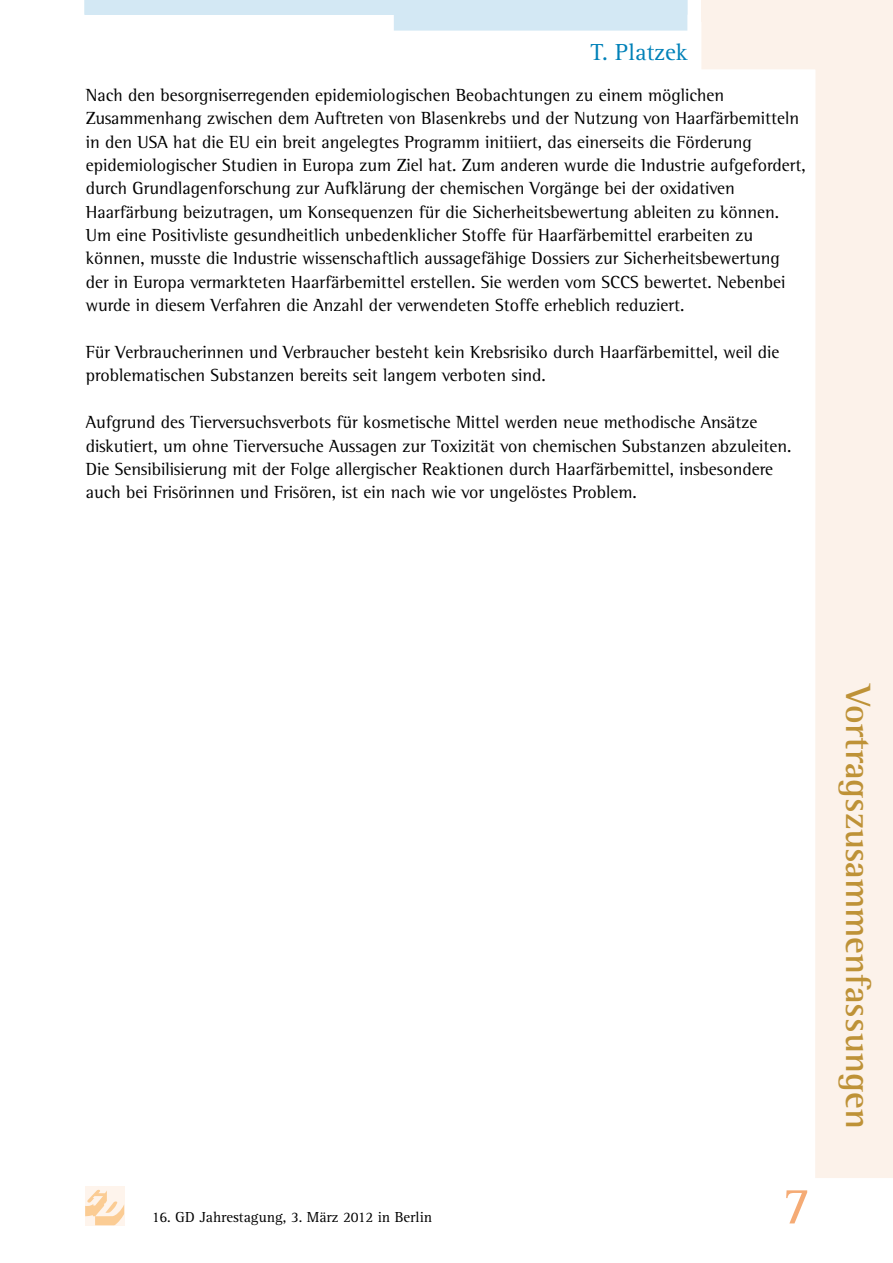
<style>
.page{position:relative;width:893px;height:1263px;background:#fff}
.page>*{position:absolute;margin:0;border:0;box-sizing:border-box;transform-origin:0 0}
.t1{font:54px "Agfa Rotis Serif";color:#f5ab75}
.t2{font:700 36px "Agfa Rotis Semi Serif";color:#be9237}
.t3{font:24px "Agfa Rotis Serif";color:#0081b8}
.t4{font:18px/23.4px "Agfa Rotis Semi Serif";color:#000}
.t5{font:15px "Agfa Rotis Serif";color:#000}
</style>
<div class="page">
<svg style="left:701px;top:21px;width:192px;height:1157px"></svg>
<div style="left:85px;top:1186px;width:39px;height:39px;background:#fef4ec"></div>
<svg style="left:85px;top:1189px;width:39px;height:36px"></svg>
<svg style="left:84px;top:0;width:603px;height:31px"></svg>
<div style="left:701px;top:0;width:192px;height:21px;background:#fcf2ea"></div>
<h3 class="t3" style="left:591px;top:38px;width:99px">T. Platzek</h3>
<p class="t4" style="left:86px;top:83px;width:722px">Nach den besorgniserregenden epidemiologischen Beobachtungen zu einem möglichen Zusammenhang zwischen dem Auftreten von Blasenkrebs und der Nutzung von Haarfärbemitteln in den USA hat die EU ein breit angelegtes Programm initiiert, das einerseits die Förderung epidemiologischer Studien in Europa zum Ziel hat. Zum anderen wurde die Industrie aufgefordert, durch Grundlagenforschung zur Aufklärung der chemischen Vorgänge bei der oxidativen Haarfärbung beizutragen, um Konsequenzen für die Sicherheitsbewertung ableiten zu können.<br>Um eine Positivliste gesundheitlich unbedenklicher Stoffe für Haarfärbemittel erarbeiten zu können, musste die Industrie wissenschaftlich aussagefähige Dossiers zur Sicherheitsbewertung der in Europa vermarkteten Haarfärbemittel erstellen. Sie werden vom SCCS bewertet. Nebenbei wurde in diesem Verfahren die Anzahl der verwendeten Stoffe erheblich reduziert.</p>
<p class="t4" style="left:86px;top:340px;width:695px">Für Verbraucherinnen und Verbraucher besteht kein Krebsrisiko durch Haarfärbemittel, weil die problematischen Substanzen bereits seit langem verboten sind.</p>
<p class="t4" style="left:86px;top:410px;width:707px">Aufgrund des Tierversuchsverbots für kosmetische Mittel werden neue methodische Ansätze diskutiert, um ohne Tierversuche Aussagen zur Toxizität von chemischen Substanzen abzuleiten.<br>Die Sensibilisierung mit der Folge allergischer Reaktionen durch Haarfärbemittel, insbesondere auch bei Frisörinnen und Frisören, ist ein nach wie vor ungelöstes Problem.</p>
<p class="t5" style="left:152px;top:1208px;width:282px">16. GD Jahrestagung, 3. März 2012 in Berlin</p>
<h1 class="t1" style="left:783px;top:1175px;width:30px">7</h1>
<h2 class="t2" style="left:880px;top:685px;width:445px;rotate:90deg">Vortragszusammenfassungen</h2>
</div>
